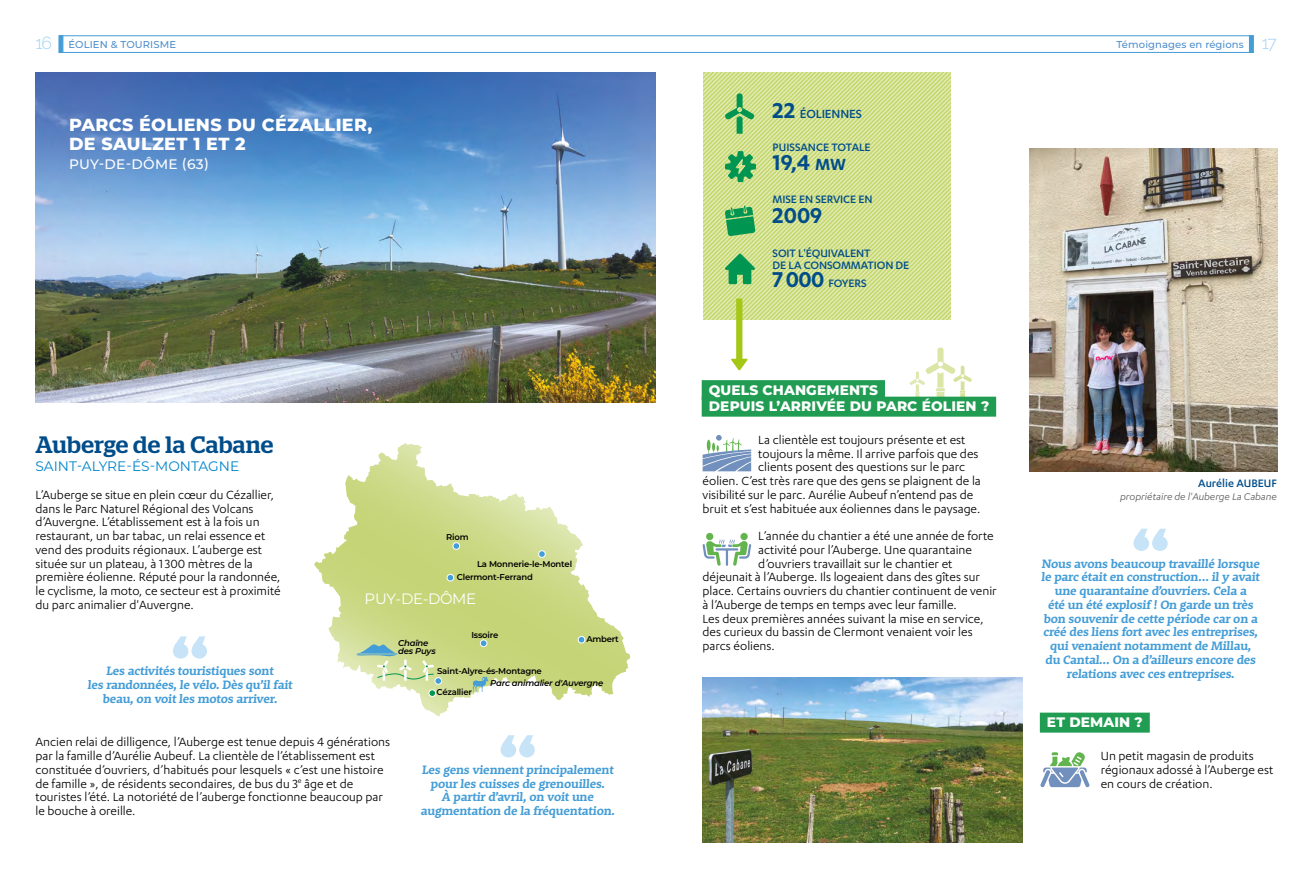
<style>
.page{position:relative;width:1312px;height:886px;background:#fff}
.page>*{position:absolute;margin:0;border:0;box-sizing:border-box;transform-origin:0 0}
.t1{font:600 25px "Karbon";color:#004d8a}
.t2{font:500 23.75px "Stag";letter-spacing:.02em;color:#004d8a}
.t3{font:800 17.5px/18.8px "Montserrat";letter-spacing:.02em;color:#fff}
.t4{font:15px "Montserrat";letter-spacing:-.025em;color:#fff}
.t5{font:13.75px/13.8px "Karbon";color:#000}
.t6{font:800 13.75px/16.5px "Montserrat";letter-spacing:.01em;color:#fff}
.t7{font:13.75px "Montserrat";color:#0084ca}
.t8{font:500 13.75px "Montserrat";letter-spacing:.02em;color:#fff}
.t9{font:500 13.75px "Karbon";letter-spacing:-.01em;color:#004d8a}
.t10{font:700 12.5px/13.8px "Rooney";color:#449dd7;text-align:center}
.t11{font:500 12.5px/12.5px "Karbon";letter-spacing:-.01em;color:#004d8a}
.t12{font:italic 11.25px "Karbon";color:#575756}
.t13{font:500 10px "Montserrat";letter-spacing:.01em;color:#4f8fcd}
.t14{font:600 8.5px "Montserrat";letter-spacing:-.025em;color:#000}
.t15{font:italic 600 8.5px/8px "Montserrat";letter-spacing:-.025em;color:#000}
.s1{font-family:"Raleway";font-weight:300;font-size:17.5px;color:#a2d3f3}
.s2{font-weight:600;font-size:25px}
.s3{font-size:18.75px}
</style>
<div class="page">
<hr style="left:59px;top:36px;width:597px;height:1px;background:#449dd7">
<hr style="left:59px;top:52px;width:597px;height:1px;background:#449dd7">
<hr style="left:59px;top:36px;width:4px;height:17px;background:#449dd7">
<hr style="left:656px;top:36px;width:597px;height:1px;background:#449dd7">
<hr style="left:656px;top:52px;width:597px;height:1px;background:#449dd7">
<svg style="left:1248px;top:36px;width:5px;height:16px"></svg>
<svg style="left:909px;top:347px;width:63px;height:50px"></svg>
<svg style="left:173px;top:636px;width:34px;height:22px"></svg>
<svg style="left:500px;top:735px;width:34px;height:22px"></svg>
<svg style="left:1133px;top:529px;width:34px;height:22px"></svg>
<img style="left:36px;top:72px;width:620px;height:330px">
<img style="left:1029px;top:148px;width:247px;height:323px">
<div style="left:701px;top:380px;width:183px;height:20px;background:#209d52"></div>
<div style="left:701px;top:397px;width:294px;height:20px;background:#209d52"></div>
<div style="left:1039px;top:712px;width:110px;height:20px;background:#209d52"></div>
<svg style="left:702px;top:540px;width:49px;height:26px"></svg>
<div style="left:706px;top:533px;width:7px;height:7px;background:#63b44e;border-radius:50%"></div>
<div style="left:740px;top:533px;width:7px;height:7px;background:#63b44e;border-radius:50%"></div>
<svg style="left:702px;top:435px;width:49px;height:36px"></svg>
<svg style="left:1040px;top:752px;width:49px;height:35px"></svg>
<svg style="left:703px;top:72px;width:247px;height:248px;background:#cadd8c"></svg>
<img style="left:702px;top:678px;width:320px;height:164px">
<svg style="left:314px;top:445px;width:316px;height:271px"></svg>
<svg style="left:472px;top:677px;width:16px;height:15px"></svg>
<div style="left:447px;top:574px;width:6px;height:7px;background:#449dd7;border-radius:50%"></div>
<div style="left:446px;top:574px;width:8px;height:7px;border:1px solid #fff;border-radius:50%"></div>
<svg style="left:453px;top:544px;width:6px;height:5px"></svg>
<div style="left:452px;top:542px;width:8px;height:7px;border:1px solid #fff;border-radius:50%"></div>
<div style="left:538px;top:551px;width:7px;height:6px;background:#449dd7;border-radius:50%"></div>
<div style="left:538px;top:550px;width:7px;height:8px;border:1px solid #fff;border-radius:50%"></div>
<div style="left:480px;top:640px;width:7px;height:6px;background:#449dd7;border-radius:50%"></div>
<div style="left:480px;top:640px;width:7px;height:7px;border:1px solid #fff;border-radius:50%"></div>
<div style="left:578px;top:636px;width:6px;height:7px;background:#449dd7;border-radius:50%"></div>
<div style="left:578px;top:636px;width:7px;height:7px;border:1px solid #fff;border-radius:50%"></div>
<svg style="left:430px;top:691px;width:4px;height:4px"></svg>
<div style="left:428px;top:689px;width:8px;height:8px;border:1px solid #fff;border-radius:50%"></div>
<svg style="left:356px;top:642px;width:85px;height:42px;background:#cadca8"></svg>
<div style="left:434px;top:677px;width:7px;height:7px;border:1px solid #fff;border-radius:50%"></div>
<div style="left:736px;top:298px;width:6px;height:67px;background:#a5c715"></div>
<svg style="left:731px;top:359px;width:16px;height:12px"></svg>
<p class="t13" style="left:35px;top:38px;width:142px"><span class="s1">16</span> ÉOLIEN &amp; TOURISME</p>
<p class="t13" style="left:1116px;top:38px;width:162px">Témoignages en régions <span class="s1">17</span></p>
<p class="t3" style="left:69px;top:115px;width:305px">PARCS ÉOLIENS DU CÉZALLIER,<br>DE SAULZET 1 ET 2</p>
<p class="t8" style="left:69px;top:154px;width:141px">PUY-DE-DÔME (63)</p>
<h2 class="t2" style="left:35px;top:430px;width:239px">Auberge de la Cabane</h2>
<p class="t7" style="left:35px;top:457px;width:205px">SAINT-ALYRE-ÉS-MONTAGNE</p>
<p class="t5" style="left:35px;top:487px;width:247px">L’Auberge se situe en plein cœur du Cézallier, dans le Parc Naturel Régional des Volcans d’Auvergne. L’établissement est à la fois un restaurant, un bar tabac, un relai essence et vend des produits régionaux. L’auberge est située sur un plateau, à 1300 mètres de la première éolienne. Réputé pour la randonnée, le cyclisme, la moto, ce secteur est à proximité du parc animalier d'Auvergne.</p>
<p class="t10" style="left:87px;top:663px;width:208px">Les activités touristiques sont<br>les randonnées, le vélo. Dès qu’il fait beau, on voit les motos arriver.</p>
<p class="t14" style="left:446px;top:531px;width:24px">Riom</p>
<p class="t14" style="left:477px;top:558px;width:96px">La Monnerie-le-Montel</p>
<p class="t14" style="left:457px;top:571px;width:77px">Clermont-Ferrand</p>
<p class="t4" style="left:364px;top:588px;width:113px">PUY-DE-DÔME</p>
<p class="t15" style="left:398px;top:638px;width:39px">Chaîne des Puys</p>
<p class="t14" style="left:471px;top:629px;width:28px">Issoire</p>
<p class="t14" style="left:586px;top:633px;width:34px">Ambert</p>
<p class="t14" style="left:437px;top:665px;width:106px">Saint-Alyre-és-Montagne</p>
<p class="t15" style="left:490px;top:679px;width:115px">Parc animalier d'Auvergne</p>
<p class="t14" style="left:436px;top:686px;width:37px">Cézallier</p>
<p class="t5" style="left:35px;top:735px;width:356px">Ancien relai de dilligence, l’Auberge est tenue depuis 4 générations par la famille d’Aurélie Aubeuf. La clientèle de l’établissement est constituée d’ouvriers, d’habitués pour lesquels « c’est une histoire de famille », de résidents secondaires, de bus du 3<sup>e</sup> âge et de touristes l’été. La notoriété de l’auberge fonctionne beaucoup par le bouche à oreille.</p>
<p class="t10" style="left:420px;top:762px;width:197px">Les gens viennent principalement pour les cuisses de grenouilles.<br>À partir d’avril, on voit une augmentation de la fréquentation.</p>
<p class="t9" style="left:772px;top:106px;width:91px"><span class="s2">22</span> ÉOLIENNES</p>
<p class="t11" style="left:772px;top:141px;width:100px">PUISSANCE TOTALE</p>
<h1 class="t1" style="left:772px;top:148px;width:75px">19,4 <span class="s3">MW</span></h1>
<p class="t11" style="left:772px;top:193px;width:101px">MISE EN SERVICE EN</p>
<h1 class="t1" style="left:772px;top:202px;width:51px">2009</h1>
<p class="t11" style="left:772px;top:246px;width:138px">SOIT L'ÉQUIVALENT<br>DE LA CONSOMMATION DE</p>
<p class="t11" style="left:772px;top:277px;width:95px"><span class="s2">7000</span> FOYERS</p>
<p class="t6" style="left:708px;top:381px;width:282px">QUELS CHANGEMENTS<br>DEPUIS L’ARRIVÉE DU PARC ÉOLIEN ?</p>
<p class="t5" style="left:758px;top:432px;width:209px">La clientèle est toujours présente et est</p>
<p class="t5" style="left:758px;top:446px;width:222px">toujours la même. Il arrive parfois que des</p>
<p class="t5" style="left:758px;top:460px;width:208px">clients posent des questions sur le parc</p>
<p class="t5" style="left:702px;top:474px;width:280px">éolien. C’est très rare que des gens se plaignent de la</p>
<p class="t5" style="left:702px;top:487px;width:272px">visibilité sur le parc. Aurélie Aubeuf n’entend pas de</p>
<p class="t5" style="left:702px;top:501px;width:279px">bruit et s’est habituée aux éoliennes dans le paysage.</p>
<p class="t5" style="left:758px;top:529px;width:237px">L’année du chantier a été une année de forte</p>
<p class="t5" style="left:758px;top:542px;width:215px">activité pour l’Auberge. Une quarantaine</p>
<p class="t5" style="left:758px;top:556px;width:196px">d’ouvriers travaillait sur le chantier et</p>
<p class="t5" style="left:702px;top:570px;width:279px">déjeunait à l’Auberge. Ils logeaient dans des gîtes sur</p>
<p class="t5" style="left:702px;top:584px;width:296px">place. Certains ouvriers du chantier continuent de venir</p>
<p class="t5" style="left:702px;top:597px;width:256px">à l’Auberge de temps en temps avec leur famille.</p>
<p class="t5" style="left:702px;top:611px;width:282px">Les deux premières années suivant la mise en service,</p>
<p class="t5" style="left:702px;top:625px;width:271px">des curieux du bassin de Clermont venaient voir les</p>
<p class="t5" style="left:702px;top:639px;width:74px">parcs éoliens.</p>
<p class="t11" style="left:1197px;top:477px;width:80px">Aurélie AUBEUF</p>
<p class="t12" style="left:1119px;top:490px;width:158px">propriétaire de l'Auberge La Cabane</p>
<p class="t10" style="left:1041px;top:556px;width:221px">Nous avons beaucoup travaillé lorsque le parc était en construction… il y avait une quarantaine d’ouvriers. Cela a<br>été un été explosif ! On garde un très bon souvenir de cette période car on a créé des liens fort avec les entreprises, qui venaient notamment de Millau, du Cantal… On a d’ailleurs encore des relations avec ces entreprises.</p>
<p class="t6" style="left:1046px;top:713px;width:97px">ET DEMAIN ?</p>
<p class="t5" style="left:1100px;top:749px;width:174px">Un petit magasin de produits régionaux adossé à l’Auberge est en cours de création.</p>
</div>
